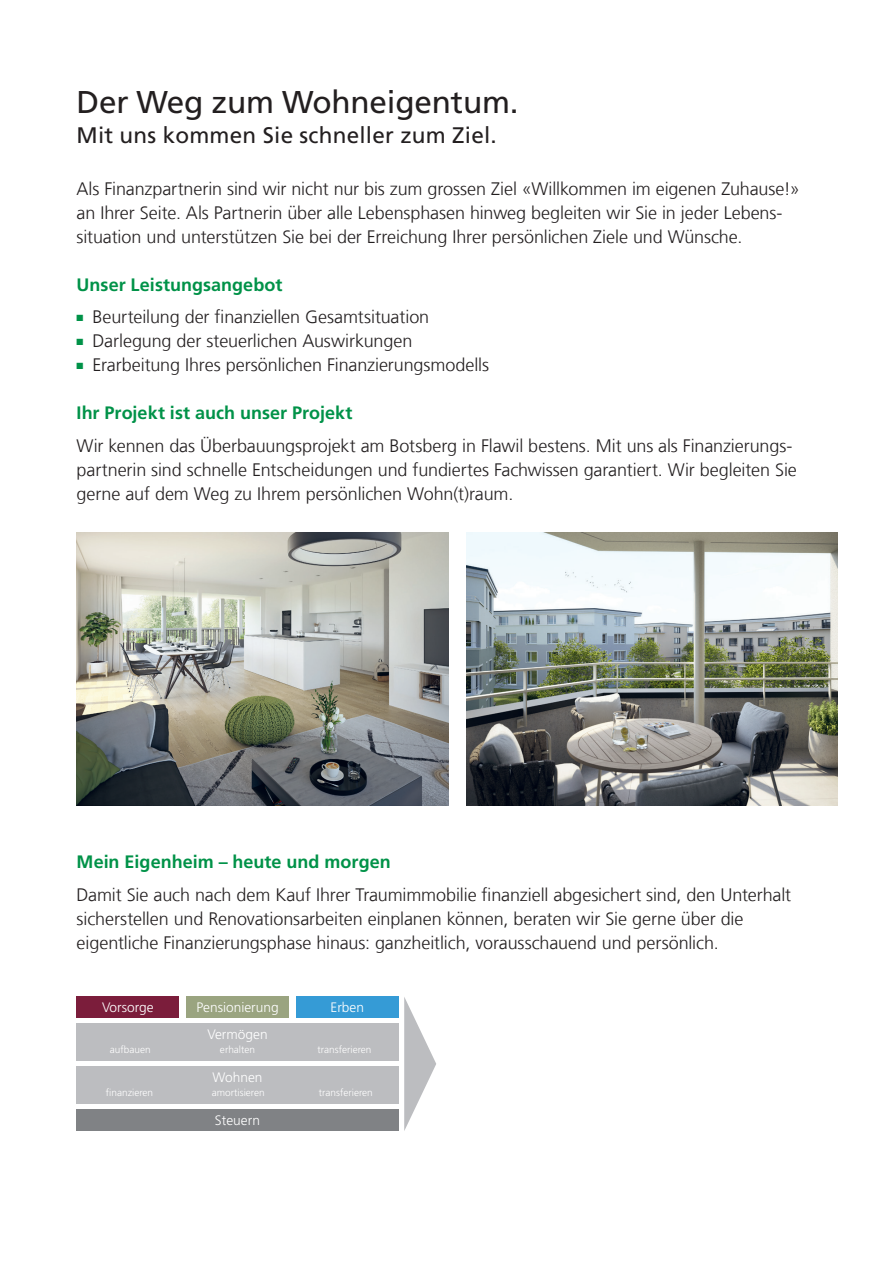
<style>
.page{position:relative;width:893px;height:1263px;background:#fff}
.page>*{position:absolute;margin:0;border:0;box-sizing:border-box;transform-origin:0 0}
.t1{font:31.5px "Frutiger LT Std";letter-spacing:-.005em;color:#231f20}
.t2{font:22.5px "Frutiger LT Std";letter-spacing:.01em;color:#231f20}
.t3{font:300 18px/24px "Frutiger LT Com";letter-spacing:-.005em;color:#231f20}
.t4{font:700 18px "Frutiger LT Com";color:#009248}
.t5{font:300 13.65px "Frutiger LT Std";color:#fff}
.t6{font:300 10.05px "Frutiger LT Std";color:#fff}
.s1{color:#009248}
</style>
<div class="page">
<div style="left:77px;top:1110px;width:322px;height:21px;background:#808285"></div>
<div style="left:77px;top:1024px;width:322px;height:37px;background:#bcbdc0"></div>
<div style="left:77px;top:1067px;width:322px;height:37px;background:#bcbdc0"></div>
<div style="left:77px;top:997px;width:102px;height:21px;background:#7b1d3b"></div>
<div style="left:186px;top:997px;width:103px;height:21px;background:#9aa480"></div>
<div style="left:296px;top:997px;width:103px;height:21px;background:#359bd6"></div>
<svg style="left:404px;top:997px;width:32px;height:134px"></svg>
<img style="left:77px;top:533px;width:371px;height:272px">
<img style="left:466px;top:533px;width:372px;height:272px">
<h1 class="t1" style="left:77px;top:83px;width:444px">Der Weg zum Wohneigentum.</h1>
<p class="t2" style="left:77px;top:122px;width:422px">Mit uns kommen Sie schneller zum Ziel.</p>
<p class="t3" style="left:77px;top:176px;width:725px">Als Finanzpartnerin sind wir nicht nur bis zum grossen Ziel «Willkommen im eigenen Zuhause!» an Ihrer Seite. Als Partnerin über alle Lebensphasen hinweg begleiten wir Sie in jeder Lebens&shy;situation und unterstützen Sie bei der Erreichung Ihrer persönlichen Ziele und Wünsche.</p>
<p class="t4" style="left:77px;top:273px;width:207px">Unser Leistungsangebot</p>
<p class="t3" style="left:77px;top:305px;width:354px"><span class="s1">■</span> Beurteilung der finanziellen Gesamtsituation</p>
<p class="t3" style="left:77px;top:329px;width:337px"><span class="s1">■</span> Darlegung der steuerlichen Auswirkungen</p>
<p class="t3" style="left:77px;top:353px;width:414px"><span class="s1">■</span> Erarbeitung Ihres persönlichen Finanzierungsmodells</p>
<p class="t4" style="left:77px;top:402px;width:278px">Ihr Projekt ist auch unser Projekt</p>
<p class="t3" style="left:77px;top:433px;width:722px">Wir kennen das Überbauungsprojekt am Botsberg in Flawil bestens. Mit uns als Finanzierungs&shy;partnerin sind schnelle Entscheidungen und fundiertes Fachwissen garantiert. Wir begleiten Sie gerne auf dem Weg zu Ihrem persönlichen Wohn(t)raum.</p>
<p class="t4" style="left:77px;top:851px;width:316px">Mein Eigenheim – heute und morgen</p>
<p class="t3" style="left:77px;top:882px;width:716px">Damit Sie auch nach dem Kauf Ihrer Traumimmobilie finanziell abgesichert sind, den Unterhalt sicherstellen und Renovationsarbeiten einplanen können, beraten wir Sie gerne über die eigentliche Finanzierungsphase hinaus: ganzheitlich, vorausschauend und persönlich.</p>
<p class="t5" style="left:102px;top:999px;width:53px">Vorsorge</p>
<p class="t5" style="left:196px;top:999px;width:84px">Pensionierung</p>
<p class="t5" style="left:330px;top:999px;width:35px">Erben</p>
<p class="t5" style="left:207px;top:1026px;width:62px">Vermögen</p>
<p class="t6" style="left:110px;top:1043px;width:42px">aufbauen</p>
<p class="t6" style="left:220px;top:1043px;width:37px">erhalten</p>
<p class="t6" style="left:318px;top:1043px;width:55px">transferieren</p>
<p class="t5" style="left:213px;top:1069px;width:51px">Wohnen</p>
<p class="t6" style="left:106px;top:1086px;width:49px">finanzieren</p>
<p class="t6" style="left:212px;top:1086px;width:54px">amortisieren</p>
<p class="t6" style="left:319px;top:1086px;width:55px">transferieren</p>
<p class="t5" style="left:215px;top:1112px;width:47px">Steuern</p>
</div>
